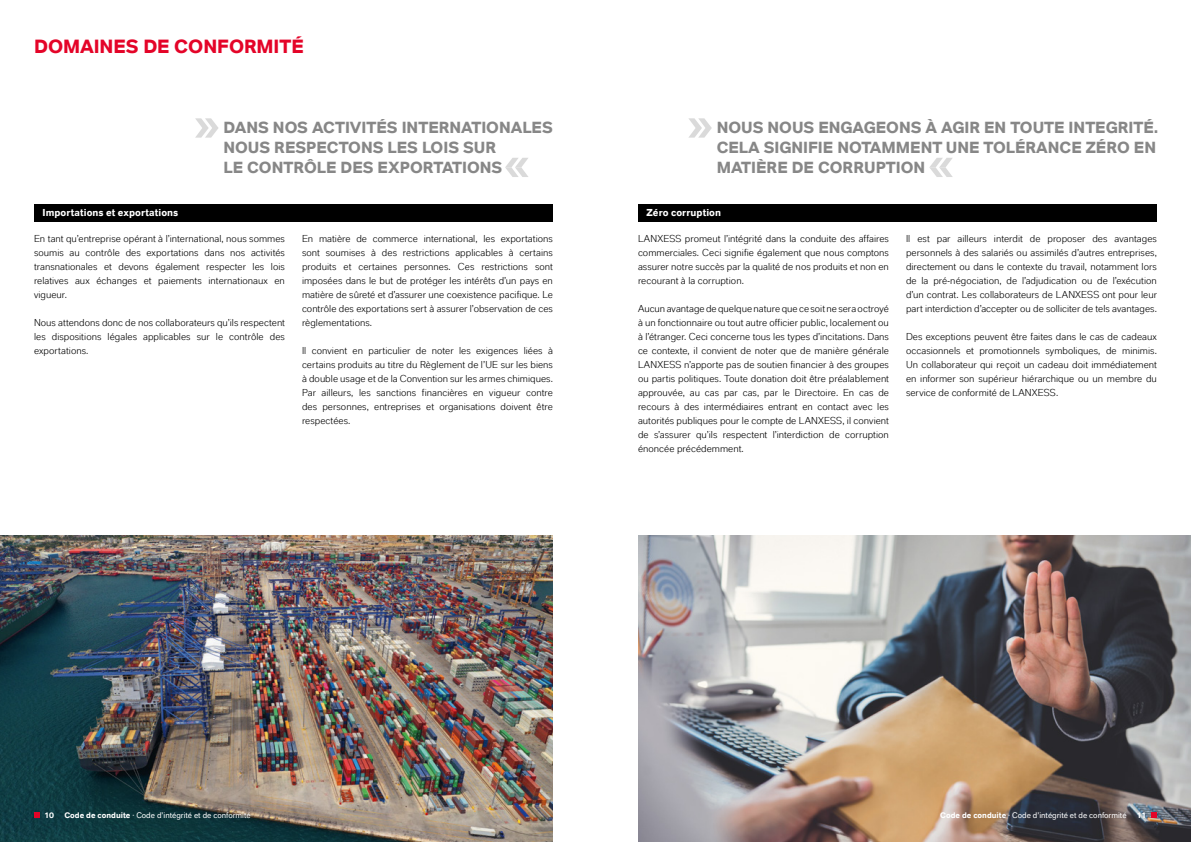
<style>
.page{position:relative;width:1191px;height:842px;background:#fff}
.page>*{position:absolute;margin:0;border:0;box-sizing:border-box;transform-origin:0 0}
.Überschrift_FR{font:700 19px "Lanxess";color:#e40428}
.Überschrift_FR-2{font:700 16px/20px "Lanxess";color:#878787}
.Fließtext_FR{font:10px/14px "Lanxess";letter-spacing:.005em;color:#000;text-align:justify}
.Fließtext_FR-2{font:700 10px "Lanxess";letter-spacing:.005em;color:#fff}
.t1{font:8px "Lanxess Global Invers";color:#fff}
.t2{font:700 8px "Lanxess";color:#fff}
.s1{font-family:"Lanxess";font-weight:700}
</style>
<div class="page">
<img style="left:0;top:536px;width:553px;height:306px">
<img style="left:638px;top:536px;width:553px;height:306px">
<svg style="left:34px;top:812px;width:6px;height:6px"></svg>
<svg style="left:1151px;top:812px;width:6px;height:6px"></svg>
<div style="left:34px;top:204px;width:519px;height:17px;background:#000"></div>
<div style="left:638px;top:204px;width:519px;height:17px;background:#000"></div>
<svg style="left:195px;top:118px;width:23px;height:20px"></svg>
<svg style="left:505px;top:158px;width:23px;height:19px"></svg>
<svg style="left:689px;top:118px;width:23px;height:20px"></svg>
<svg style="left:929px;top:158px;width:23px;height:19px"></svg>
<p class="Überschrift_FR" style="left:34px;top:35px;width:271px">DOMAINES DE CONFORMITÉ</p>
<p class="Überschrift_FR-2" style="left:223px;top:118px;width:331px">DANS NOS ACTIVITÉS INTERNATIONALES<br>NOUS RESPECTONS LES LOIS SUR<br>LE CONTRÔLE DES EXPORTATIONS</p>
<p class="Überschrift_FR-2" style="left:716px;top:118px;width:443px">NOUS NOUS ENGAGEONS À AGIR EN TOUTE INTEGRITÉ.<br>CELA SIGNIFIE NOTAMMENT UNE TOLÉRANCE ZÉRO EN<br>MATIÈRE DE CORRUPTION</p>
<p class="Fließtext_FR-2" style="left:43px;top:207px;width:137px">Importations et exportations</p>
<p class="Fließtext_FR-2" style="left:646px;top:207px;width:76px">Zéro corruption</p>
<p class="Fließtext_FR" style="left:638px;top:232px;width:252px">LANXESS promeut l’intégrité dans la conduite des affaires commerciales. Ceci signifie également que nous comptons assurer notre succès par la qualité de nos produits et non en recourant à la corruption.</p>
<p class="Fließtext_FR" style="left:638px;top:302px;width:252px">Aucun avantage de quelque nature que ce soit ne sera octroyé à un fonctionnaire ou tout autre officier public, localement ou à l’étranger. Ceci concerne tous les types d’incitations. Dans ce contexte, il convient de noter que de manière générale LANXESS n’apporte pas de soutien financier à des groupes ou partis politiques. Toute donation doit être préalablement approuvée, au cas par cas, par le Directoire. En cas de recours à des intermédiaires entrant en contact avec les autorités publiques pour le compte de LANXESS, il convient de s’assurer qu’ils respectent l’interdiction de corruption énoncée précédemment.</p>
<p class="Fließtext_FR" style="left:34px;top:232px;width:252px">En tant qu’entreprise opérant à l’international, nous sommes soumis au contrôle des exportations dans nos activités transnationales et devons également respecter les lois relatives aux échanges et paiements internationaux en vigueur.</p>
<p class="Fließtext_FR" style="left:34px;top:316px;width:252px">Nous attendons donc de nos collaborateurs qu’ils respectent les dispositions légales applicables sur le contrôle des exportations.</p>
<p class="Fließtext_FR" style="left:302px;top:232px;width:252px">En matière de commerce international, les exportations sont soumises à des restrictions applicables à certains produits et certaines personnes. Ces restrictions sont imposées dans le but de protéger les intérêts d’un pays en matière de sûreté et d’assurer une coexistence pacifique. Le contrôle des exportations sert à assurer l’observation de ces règlementations.</p>
<p class="Fließtext_FR" style="left:302px;top:344px;width:252px">Il convient en particulier de noter les exigences liées à certains produits au titre du Règlement de l’UE sur les biens à double usage et de la Convention sur les armes chimiques.<br>Par ailleurs, les sanctions financières en vigueur contre des personnes, entreprises et organisations doivent être respectées.</p>
<p class="Fließtext_FR" style="left:906px;top:232px;width:252px">Il est par ailleurs interdit de proposer des avantages personnels à des salariés ou assimilés d’autres entreprises, directement ou dans le contexte du travail, notamment lors de la pré-négociation, de l’adjudication ou de l’exécution d’un contrat. Les collaborateurs de LANXESS ont pour leur part interdiction d’accepter ou de solliciter de tels avantages.</p>
<p class="Fließtext_FR" style="left:906px;top:330px;width:252px">Des exceptions peuvent être faites dans le cas de cadeaux occasionnels et promotionnels symboliques, de minimis.<br>Un collaborateur qui reçoit un cadeau doit immédiatement en informer son supérieur hiérarchique ou un membre du service de conformité de LANXESS.</p>
<p class="t2" style="left:44px;top:810px;width:11px">10</p>
<p class="t1" style="left:64px;top:810px;width:188px"><span class="s1">Code de conduite</span> · Code d’intégrité et de conformité</p>
<p class="t1" style="left:940px;top:810px;width:188px"><span class="s1">Code de conduite</span> · Code d’intégrité et de conformité</p>
<p class="t2" style="left:1136px;top:810px;width:11px">11</p>
</div>
